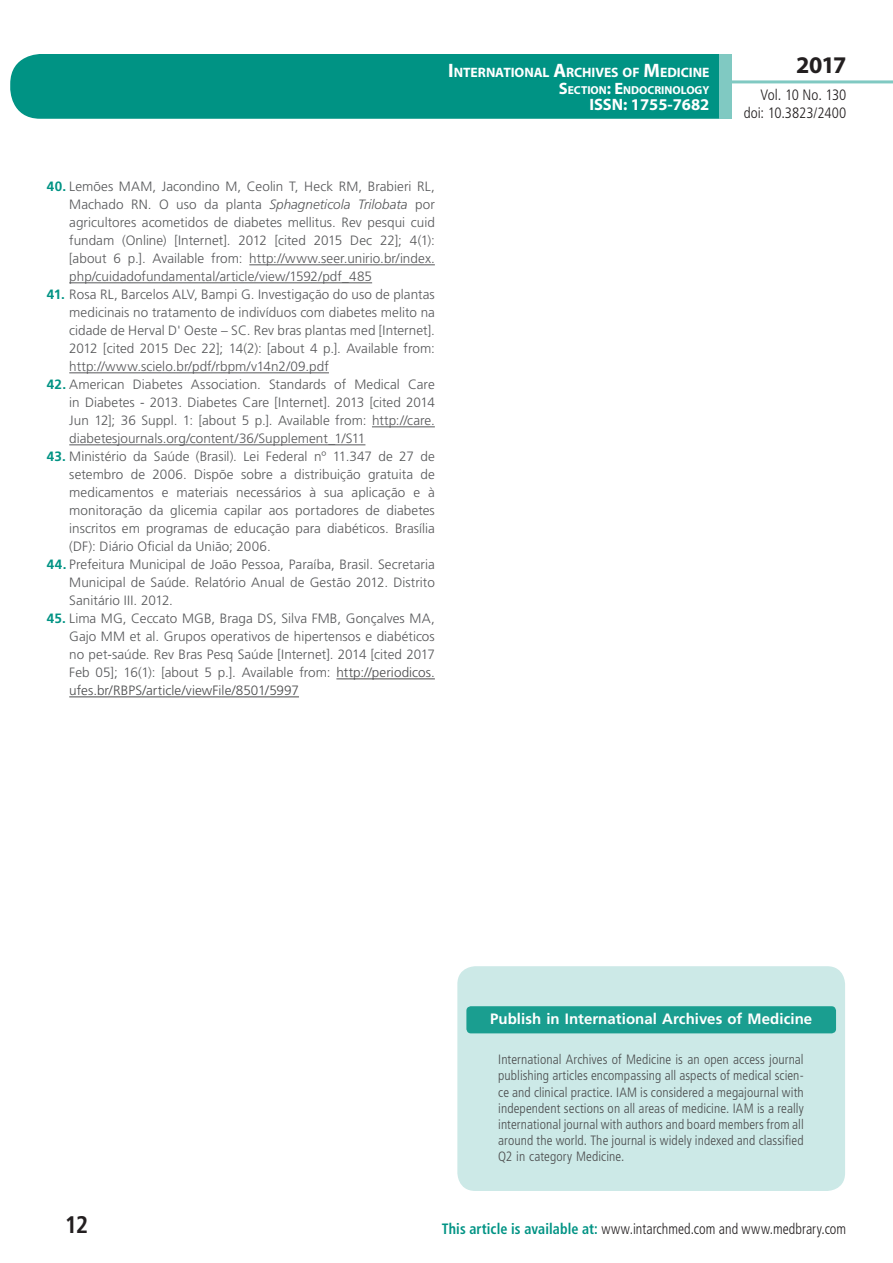
<style>
.page{position:relative;width:893px;height:1263px;background:#fff}
.page>*{position:absolute;margin:0;border:0;box-sizing:border-box;transform-origin:0 0}
.t1{font:700 24px "Myriad Pro";color:#231f20}
.t2{font:700 condensed 24px "Frutiger LT Std";color:#231f20}
.t3{font:700 16.5px "Myriad Pro";color:#fff}
.t4{font:300 condensed 15px "Frutiger LT Std";letter-spacing:.005em;color:#231f20;scale:.94 1}
.t5{font:700 15px "Frutiger LT Std";letter-spacing:.005em;color:#fff}
.t6{font:300 condensed 15px/18px "Frutiger LT Std";letter-spacing:.005em;color:#231f20;text-align:right}
.t7{font:700 13.65px "Myriad Pro";letter-spacing:-.005em;color:#fff}
.t8{font:300 13.5px/18px "Frutiger LT Std";letter-spacing:.005em;color:#57585a;text-align:justify}
.t9{font:300 condensed 13.5px/16.2px "Frutiger LT Std";letter-spacing:.01em;color:#4b4c4d;text-align:justify}
.t10{font:700 11.55px "Myriad Pro";color:#fff}
.s1{font-size:19.5px}
.s2{font-size:16.5px}
.s3{font-weight:700;color:#009384}
.s4{font-style:italic}
.s5{color:#4b4c4d}
</style>
<div class="page">
<div style="left:10px;top:54px;width:775px;height:65px;background:#009384;border-radius:30px"></div>
<div style="left:732px;top:0;width:161px;height:157px;background:#fff"></div>
<hr style="left:730px;top:80px;width:163px;height:3px;background:#80c9c2">
<div style="left:719px;top:54px;width:13px;height:65px;background:#80c9c2"></div>
<hr style="left:249px;top:264px;width:186px;height:1px;background:#57585a">
<hr style="left:69px;top:282px;width:303px;height:1px;background:#57585a">
<hr style="left:69px;top:372px;width:260px;height:1px;background:#57585a">
<hr style="left:372px;top:426px;width:63px;height:1px;background:#57585a">
<hr style="left:69px;top:444px;width:296px;height:1px;background:#57585a">
<hr style="left:336px;top:678px;width:99px;height:1px;background:#4b4c4d">
<hr style="left:69px;top:696px;width:230px;height:1px;background:#4b4c4d">
<div style="left:457px;top:966px;width:388px;height:225px;background:#cce9e7;border-radius:18px"></div>
<div style="left:466px;top:1006px;width:370px;height:27px;background:#1a9e90;border-radius:4px"></div>
<p class="t7" style="left:448px;top:64px;width:263px"><span class="s1">I</span>NTERNATIONAL <span class="s1">A</span>RCHIVES OF <span class="s1">M</span>EDICINE</p>
<p class="t10" style="left:559px;top:82px;width:152px"><span class="s2">S</span>ECTION<span class="s2">: E</span>NDOCRINOLOGY</p>
<p class="t3" style="left:589px;top:94px;width:122px">ISSN: 1755-7682</p>
<p class="t8" style="left:69px;top:178px;width:367px;text-indent:-23px"><span class="s3">40.</span> Lemões MAM, Jacondino M, Ceolin T, Heck RM, Brabieri RL, Machado RN. O uso da planta <span class="s4">Sphagneticola Trilobata</span> por agricultores acometidos de diabetes mellitus. Rev pesqui cuid fundam (Online) [Internet]. 2012 [cited 2015 Dec 22]; 4(1): [about 6 p.]. Available from: http://www.seer.unirio.br/index. php/cuidadofundamental/article/view/1592/pdf_485</p>
<p class="t8" style="left:69px;top:286px;width:367px;text-indent:-23px"><span class="s3">41.</span> Rosa RL, Barcelos ALV, Bampi G. Investigação do uso de plantas medicinais no tratamento de indivíduos com diabetes melito na cidade de Herval D' Oeste – SC. Rev bras plantas med [Internet].<br>2012 [cited 2015 Dec 22]; 14(2): [about 4 p.]. Available from: http://www.scielo.br/pdf/rbpm/v14n2/09.pdf</p>
<p class="t8" style="left:69px;top:376px;width:367px;text-indent:-23px"><span class="s3">42.</span> American Diabetes Association. Standards of Medical Care in Diabetes - 2013. Diabetes Care [Internet]. 2013 [cited 2014<br>Jun 12]; 36 Suppl. 1: [about 5 p.]. Available from: http://care. diabetesjournals.org/content/36/Supplement_1/S11</p>
<p class="t8" style="left:69px;top:448px;width:367px;text-indent:-23px"><span class="s3">43.</span> Ministério da Saúde (Brasil). Lei Federal nº 11.347 de 27 de setembro de 2006. Dispõe sobre a distribuição gratuita de medicamentos e materiais necessários à sua aplicação e à monitoração da glicemia capilar aos portadores de diabetes inscritos em programas de educação para diabéticos. Brasília (DF): Diário Oficial da União; 2006.</p>
<p class="t8" style="left:69px;top:556px;width:367px;text-indent:-22px"><span class="s3">44.</span> Prefeitura Municipal de João Pessoa, Paraíba, Brasil. Secretaria Municipal de Saúde. Relatório Anual de Gestão 2012. Distrito Sanitário III. 2012.</p>
<p class="t8" style="left:69px;top:610px;width:367px;text-indent:-23px"><span class="s3">45.</span> Lima MG, Ceccato MGB, Braga DS, Silva FMB, Gonçalves MA, Gajo MM et al. Grupos operativos de hipertensos e diabéticos no pet-saúde. Rev Bras Pesq Saúde [Internet]. 2014 [cited 2017<br>Feb 05]; 16(1): [about 5 p.]. Available from: <span class="s5">http://periodicos. ufes.br/RBPS/article/viewFile/8501/5997</span></p>
<h1 class="t1" style="left:796px;top:49px;width:52px">2017</h1>
<p class="t6" style="left:744px;top:86px;width:104px">Vol. 10 No. 130 doi: 10.3823/2400</p>
<p class="t5" style="left:490px;top:1010px;width:324px">Publish in International Archives of Medicine</p>
<p class="t9" style="left:498px;top:1052px;width:307px">International Archives of Medicine is an open access journal publishing articles encompassing all aspects of medical scien&shy;ce and clinical practice. IAM is considered a megajournal with independent sections on all areas of medicine. IAM is a really international journal with authors and board members from all around the world. The journal is widely indexed and classified Q2 in category Medicine.</p>
<h1 class="t2" style="left:65px;top:1210px;width:25px">12</h1>
<p class="t4" style="left:442px;top:1220px;width:432px"><span class="s3">This article is available at:</span> www.intarchmed.com and www.medbrary.com</p>
</div>
